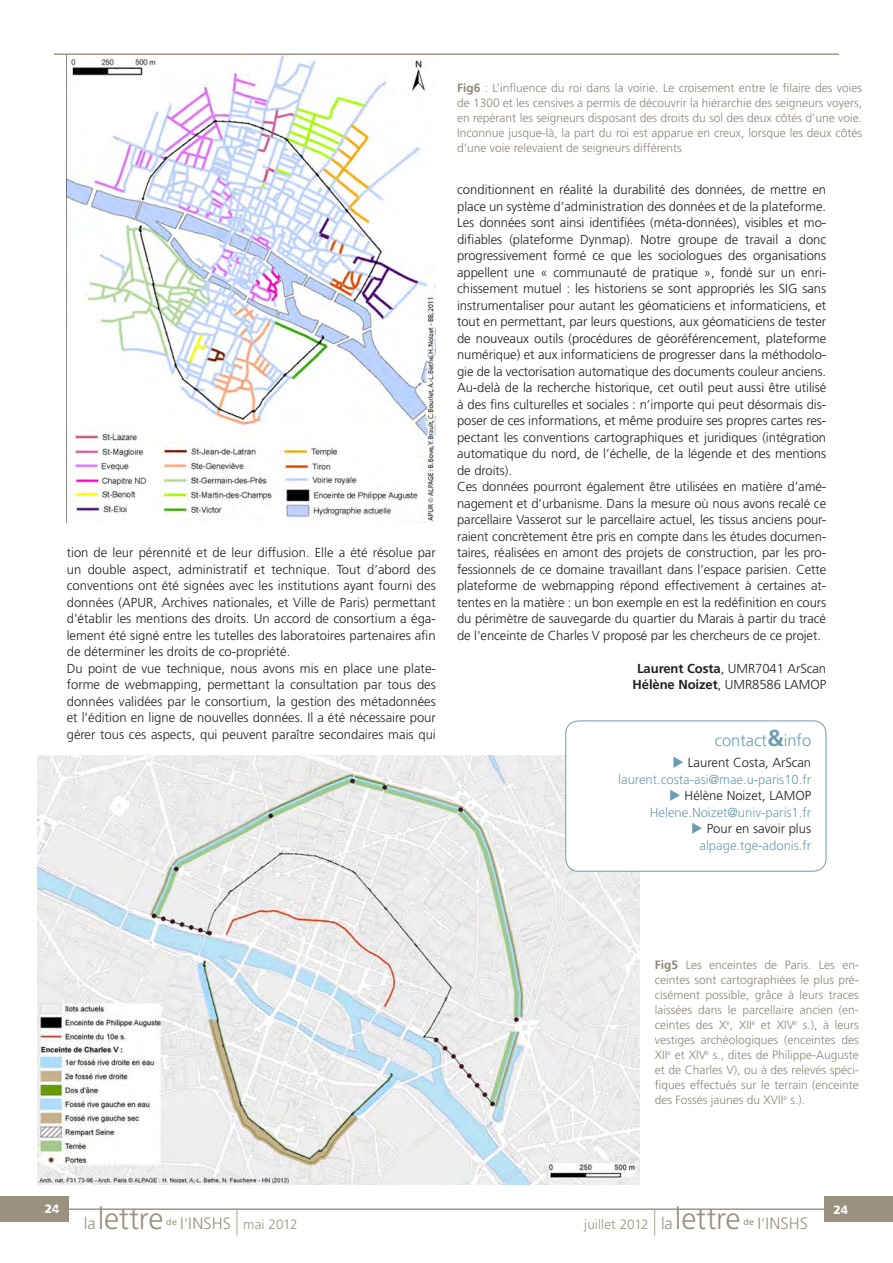
<style>
.page{position:relative;width:893px;height:1263px;background:#fff}
.page>*{position:absolute;margin:0;border:0;box-sizing:border-box;transform-origin:0 0}
.t1{font:300 30.15px "Frutiger LT Std";letter-spacing:-.015em;color:#9b917f}
.t2{font:300 16.5px "Frutiger LT Std";color:#6c9daf}
.t3{font:300 16.5px "Frutiger LT Std";letter-spacing:.005em;color:#9b917f}
.t4{font:300 13.5px "Frutiger LT Std";letter-spacing:.005em;color:#9b917f}
.t5{font:300 13.05px/16.5px "Frutiger LT Std";color:#231f20;text-align:justify}
.t6{font:300 13.05px "Frutiger LT Std";color:#6c9daf}
.t7{font:300 12px/15px "Frutiger LT Std";color:#8e8679;text-align:justify}
.t8{font:900 12px "Frutiger LT Std";color:#fff}
.s1{font-weight:700}
.s2{font-weight:700;font-size:23.1px}
.s3{color:#6c9daf}
.s4{font-size:16.5px}
.s5{font-size:15px}
.s6{font-size:25.95px}
.s7{font-size:30.15px}
</style>
<div class="page">
<div style="left:0;top:1196px;width:68px;height:26px;background:#9b917f"></div>
<hr style="left:54px;top:54px;width:785px;height:1px;background:#9b917f">
<img style="left:38px;top:755px;width:601px;height:429px">
<div style="left:566px;top:721px;width:260px;height:150px;background:#fff;border-radius:13px"></div>
<div style="left:566px;top:721px;width:260px;height:150px;border:1px solid #6c9daf;border-radius:13px"></div>
<hr style="left:54px;top:1209px;width:771px;height:1px;background:#9b917f">
<div style="left:825px;top:1196px;width:68px;height:26px;background:#9b917f"></div>
<img style="left:67px;top:55px;width:369px;height:466px">
<p class="t5" style="left:67px;top:545px;width:371px">tion de leur pérennité et de leur diffusion. Elle a été résolue par un double aspect, administratif et technique. Tout d’abord des conventions ont été signées avec les institutions ayant fourni des données (APUR, Archives nationales, et Ville de Paris) permettant d’établir les mentions des droits. Un accord de consortium a éga&shy;lement été signé entre les tutelles des laboratoires partenaires afin de déterminer les droits de co-propriété.</p>
<p class="t5" style="left:67px;top:660px;width:371px">Du point de vue technique, nous avons mis en place une plate&shy;forme de webmapping, permettant la consultation par tous des données validées par le consortium, la gestion des métadonnées et l’édition en ligne de nouvelles données. Il a été nécessaire pour gérer tous ces aspects, qui peuvent paraître secondaires mais qui</p>
<p class="t7" style="left:457px;top:81px;width:406px"><span class="s1">Fig6</span> : L’influence du roi dans la voirie. Le croisement entre le filaire des voies de 1300 et les censives a permis de découvrir la hiérarchie des seigneurs voyers, en repérant les seigneurs disposant des droits du sol des deux côtés d’une voie.<br>Inconnue jusque-là, la part du roi est apparue en creux, lorsque les deux côtés d’une voie relevaient de seigneurs différents</p>
<p class="t5" style="left:457px;top:182px;width:371px">conditionnent en réalité la durabilité des données, de mettre en place un système d’administration des données et de la plateforme.</p>
<p class="t5" style="left:457px;top:215px;width:371px">Les données sont ainsi identifiées (méta-données), visibles et mo&shy;difiables (plateforme Dynmap). Notre groupe de travail a donc progressivement formé ce que les sociologues des organisations appellent une « communauté de pratique », fondé sur un enri&shy;chissement mutuel : les historiens se sont appropriés les SIG sans instrumentaliser pour autant les géomaticiens et informaticiens, et tout en permettant, par leurs questions, aux géomaticiens de tester de nouveaux outils (procédures de géoréférencement, plateforme numérique) et aux informaticiens de progresser dans la méthodolo&shy;gie de la vectorisation automatique des documents couleur anciens.</p>
<p class="t5" style="left:457px;top:380px;width:371px">Au-delà de la recherche historique, cet outil peut aussi être utilisé à des fins culturelles et sociales : n’importe qui peut désormais dis&shy;poser de ces informations, et même produire ses propres cartes res&shy;pectant les conventions cartographiques et juridiques (intégration automatique du nord, de l’échelle, de la légende et des mentions de droits).</p>
<p class="t5" style="left:457px;top:479px;width:371px">Ces données pourront également être utilisées en matière d’amé&shy;nagement et d’urbanisme. Dans la mesure où nous avons recalé ce parcellaire Vasserot sur le parcellaire actuel, les tissus anciens pour&shy;raient concrètement être pris en compte dans les études documen&shy;taires, réalisées en amont des projets de construction, par les pro&shy;fessionnels de ce domaine travaillant dans l’espace parisien. Cette plateforme de webmapping répond effectivement à certaines at&shy;tentes en la matière : un bon exemple en est la redéfinition en cours du périmètre de sauvegarde du quartier du Marais à partir du tracé de l'enceinte de Charles V proposé par les chercheurs de ce projet.</p>
<p class="t5" style="left:637px;top:660px;width:191px"><span class="s1">Laurent Costa</span>, UMR7041 ArScan</p>
<p class="t5" style="left:632px;top:677px;width:195px"><span class="s1">Hélène Noizet</span>, UMR8586 LAMOP</p>
<p class="t2" style="left:715px;top:731px;width:98px">contact<span class="s2">&amp;</span>info</p>
<p class="t5" style="left:672px;top:755px;width:140px"><span class="s3">◆</span> Laurent Costa, ArScan</p>
<p class="t6" style="left:618px;top:772px;width:194px">laurent.costa-asi@mae.u-paris10.fr</p>
<p class="t5" style="left:669px;top:788px;width:144px"><span class="s3">◆</span> Hélène Noizet, LAMOP</p>
<p class="t6" style="left:650px;top:805px;width:163px">Helene.Noizet@univ-paris1.fr</p>
<p class="t5" style="left:691px;top:821px;width:121px"><span class="s3">◆</span> Pour en savoir plus</p>
<p class="t6" style="left:699px;top:838px;width:113px">alpage.tge-adonis.fr</p>
<p class="t8" style="left:45px;top:1202px;width:16px">24</p>
<h1 class="t1" style="left:84px;top:1201px;width:81px"><span class="s4">la</span> lettre</h1>
<p class="t4" style="left:166px;top:1217px;width:133px"><sup>de</sup> <span class="s4">I</span><span class="s5">’</span><span class="s4">INSHS</span> <span class="s6">|</span> mai 2012</p>
<p class="t7" style="left:655px;top:957px;width:206px"><span class="s1">Fig5</span> Les enceintes de Paris. Les en&shy;ceintes sont cartographiées le plus pré&shy;cisément possible, grâce à leurs traces laissées dans le parcellaire ancien (en&shy;ceintes des X<sup>e</sup>, XII<sup>e</sup> et XIV<sup>e</sup> s.), à leurs vestiges archéologiques (enceintes des XII<sup>e</sup> et XIV<sup>e</sup> s., dites de Philippe-Auguste et de Charles V), ou à des relevés spéci&shy;fiques effectués sur le terrain (enceinte des Fossés jaunes du XVII<sup>e</sup> s.).</p>
<p class="t4" style="left:584px;top:1217px;width:158px">juillet 2012 <span class="s6">|</span> <span class="s4">la</span> <span class="s7">lettre</span></p>
<p class="t3" style="left:743px;top:1214px;width:66px"><sup>de</sup> I<span class="s5">’</span>INSHS</p>
<p class="t8" style="left:833px;top:1202px;width:16px">24</p>
</div>
